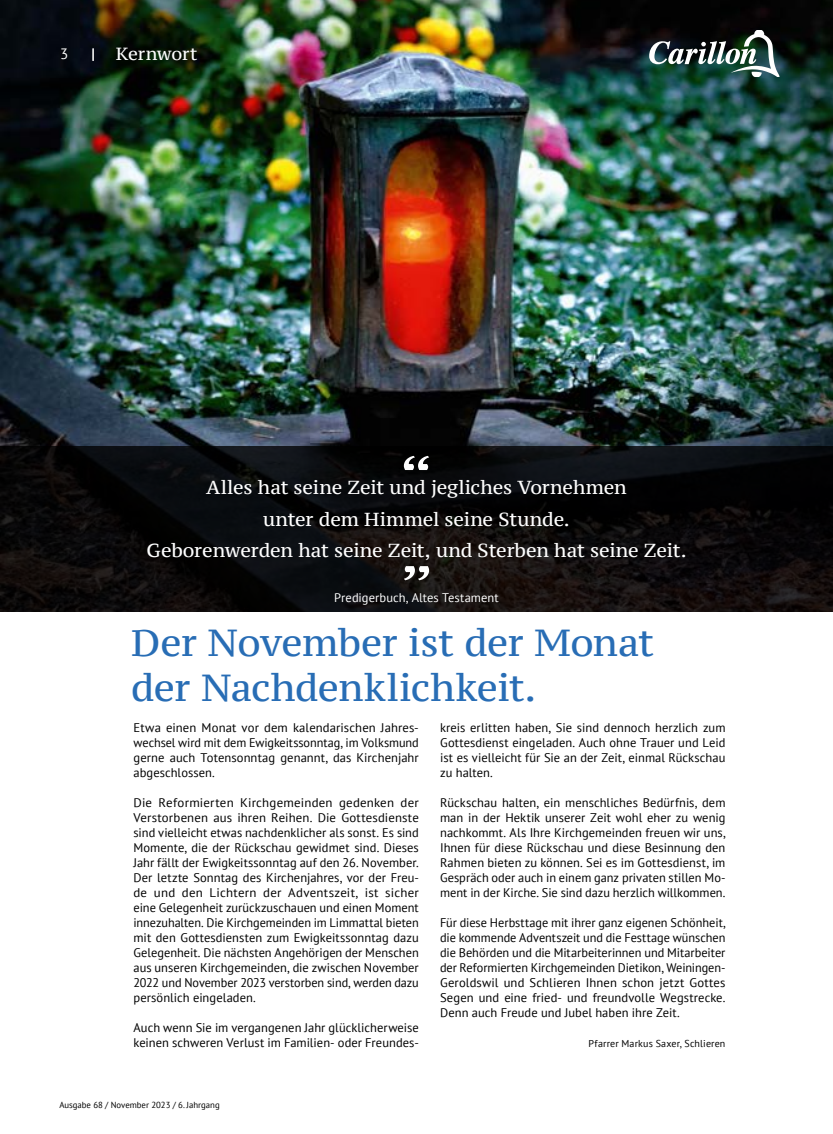
<style>
.page{position:relative;width:833px;height:1134px;background:#fff}
.page>*{position:absolute;margin:0;border:0;box-sizing:border-box;transform-origin:0 0}
.t1{font:37.5px/45px "PT Serif Caption";letter-spacing:-.015em;color:#286db5}
.t2{font:18.75px/31.2px "PT Serif Caption";letter-spacing:-.01em;color:#fff;text-align:center}
.t3{font:17.5px "PT Serif Caption";letter-spacing:-.005em;color:#fff}
.t4{font:15px "PT Sans";color:#fff}
.t5{font:12.5px/15px "PT Sans";letter-spacing:.005em;color:#000;text-align:justify}
.t6{font:12.5px "PT Sans";letter-spacing:.005em;color:#fff}
.t7{font:10px "PT Sans";letter-spacing:.015em;color:#000}
.t8{font:8.75px "PT Sans";color:#000}
</style>
<div class="page">
<img style="left:0;top:0;width:833px;height:446px">
<img style="left:649px;top:30px;width:130px;height:47px">
<svg style="left:0;top:446px;width:833px;height:166px;background:#0b0a0b"></svg>
<svg style="left:404px;top:456px;width:25px;height:14px"></svg>
<svg style="left:404px;top:566px;width:25px;height:14px"></svg>
<p class="t4" style="left:60px;top:45px;width:10px">3</p>
<p class="t4" style="left:92px;top:44px;width:5px">|</p>
<h3 class="t3" style="left:116px;top:43px;width:83px">Kernwort</h3>
<h2 class="t2" style="left:146px;top:472px;width:542px">Alles hat seine Zeit und jegliches Vornehmen<br>unter dem Himmel seine Stunde.<br>Geborenwerden hat seine Zeit, und Sterben hat seine Zeit.</h2>
<p class="t6" style="left:334px;top:589px;width:166px">Predigerbuch, Altes Testament</p>
<h1 class="t1" style="left:131px;top:619px;width:524px">Der November ist der Monat der Nachdenklichkeit.</h1>
<p class="t5" style="left:133px;top:720px;width:287px">Etwa einen Monat vor dem kalendarischen Jahres&shy;wechsel wird mit dem Ewigkeitssonntag, im Volksmund gerne auch Totensonntag genannt, das Kirchenjahr abgeschlossen.</p>
<p class="t5" style="left:133px;top:795px;width:287px">Die Reformierten Kirchgemeinden gedenken der Verstorbenen aus ihren Reihen. Die Gottesdienste sind vielleicht etwas nachdenklicher als sonst. Es sind Momente, die der Rückschau gewidmet sind. Dieses Jahr fällt der Ewigkeitssonntag auf den 26. November.<br>Der letzte Sonntag des Kirchenjahres, vor der Freu&shy;de und den Lichtern der Adventszeit, ist sicher eine Gelegenheit zurückzuschauen und einen Moment innezuhalten. Die Kirchgemeinden im Limmattal bieten mit den Gottesdiensten zum Ewigkeitssonntag dazu Gelegenheit. Die nächsten Angehörigen der Menschen aus unseren Kirchgemeinden, die zwischen November 2022 und November 2023 verstorben sind, werden dazu persönlich eingeladen.</p>
<p class="t5" style="left:133px;top:1020px;width:287px">Auch wenn Sie im vergangenen Jahr glücklicherweise keinen schweren Verlust im Familien- oder Freundes-</p>
<p class="t5" style="left:440px;top:720px;width:287px">kreis erlitten haben, Sie sind dennoch herzlich zum Gottesdienst eingeladen. Auch ohne Trauer und Leid ist es vielleicht für Sie an der Zeit, einmal Rückschau zu halten.</p>
<p class="t5" style="left:440px;top:795px;width:287px">Rückschau halten, ein menschliches Bedürfnis, dem man in der Hektik unserer Zeit wohl eher zu wenig nachkommt. Als Ihre Kirchgemeinden freuen wir uns, Ihnen für diese Rückschau und diese Besinnung den Rahmen bieten zu können. Sei es im Gottesdienst, im Gespräch oder auch in einem ganz privaten stillen Mo&shy;ment in der Kirche. Sie sind dazu herzlich willkommen.</p>
<p class="t5" style="left:440px;top:915px;width:287px">Für diese Herbsttage mit ihrer ganz eigenen Schönheit, die kommende Adventszeit und die Festtage wünschen die Behörden und die Mitarbeiterinnen und Mitarbeiter der Reformierten Kirchgemeinden Dietikon, Weiningen-Geroldswil und Schlieren Ihnen schon jetzt Gottes Segen und eine fried- und freundvolle Wegstrecke.<br>Denn auch Freude und Jubel haben ihre Zeit.</p>
<p class="t7" style="left:588px;top:1037px;width:138px">Pfarrer Markus Saxer, Schlieren</p>
<p class="t8" style="left:59px;top:1099px;width:162px">Ausgabe 68 / November 2023 / 6. Jahrgang</p>
</div>
